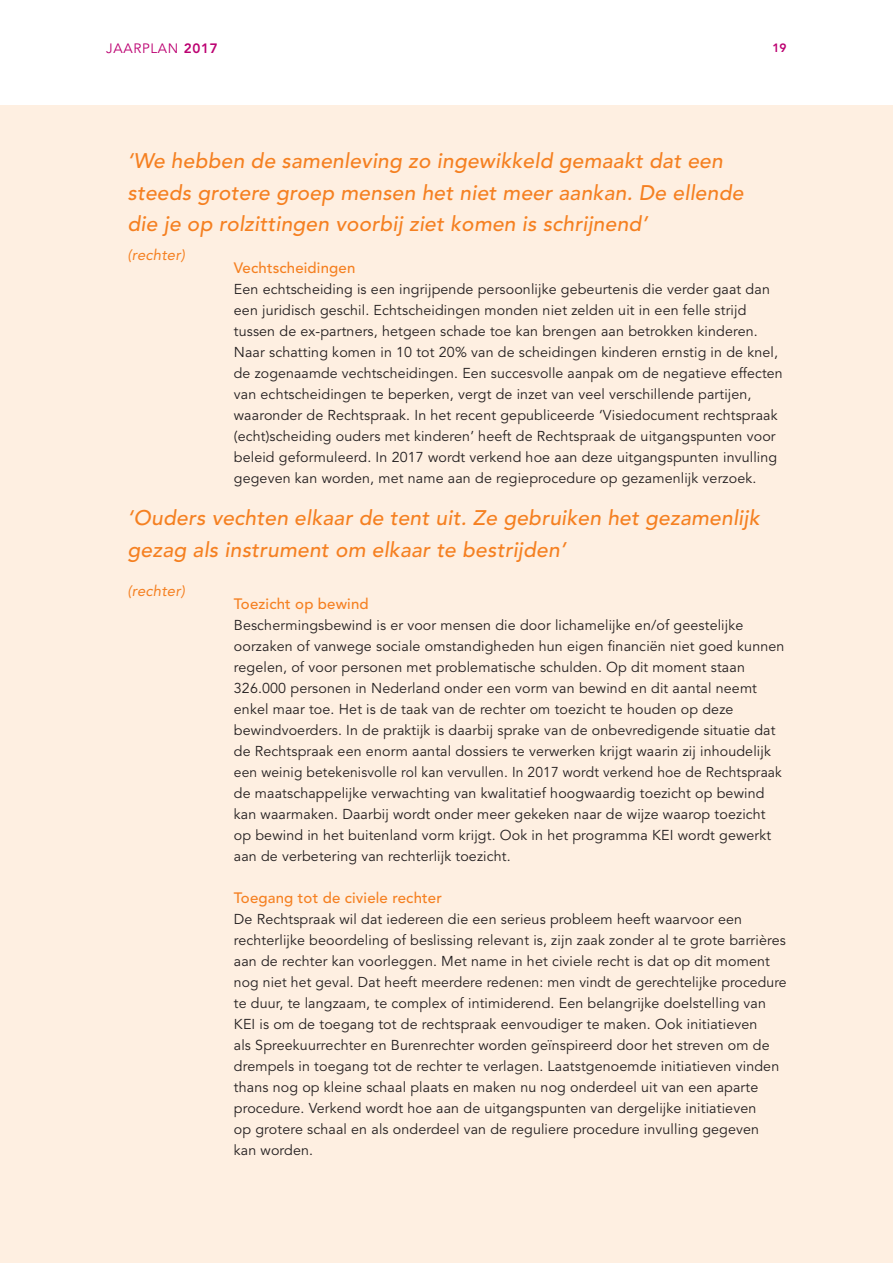
<style>
.page{position:relative;width:893px;height:1263px;background:#fff}
.page>*{position:absolute;margin:0;border:0;box-sizing:border-box;transform-origin:0 0}
.t1{font:italic 500 21px/31.5px "Avenir";letter-spacing:.01em;color:#f58021}
.t2{font:500 15px "Avenir";letter-spacing:.01em;color:#f58021}
.t3{font:italic 15px "Avenir";letter-spacing:.01em;color:#f58021}
.t4{font:14.25px/21px "Avenir";letter-spacing:.01em;color:#231f20}
.t5{font:13.5px "Avenir";letter-spacing:.05em;color:#bc0171}
.t6{font:800 12px "Avenir";color:#bc0171}
.s1{font-weight:800}
</style>
<div class="page">
<div style="left:0;top:105px;width:893px;height:1158px;background:#feefe1"></div>
<p class="t5" style="left:106px;top:40px;width:113px">JAARPLAN <span class="s1">2017</span></p>
<p class="t6" style="left:772px;top:40px;width:16px">19</p>
<h1 class="t1" style="left:128px;top:146px;width:617px">‘We hebben de samenleving zo ingewikkeld gemaakt dat een steeds grotere groep mensen het niet meer aankan. De ellende die je op rolzittingen voorbij ziet komen is schrijnend’</h1>
<p class="t3" style="left:128px;top:246px;width:59px">(rechter)</p>
<p class="t2" style="left:234px;top:259px;width:123px">Vechtscheidingen</p>
<p class="t4" style="left:234px;top:279px;width:550px">Een echtscheiding is een ingrijpende persoonlijke gebeurtenis die verder gaat dan een juridisch geschil. Echtscheidingen monden niet zelden uit in een felle strijd tussen de ex-partners, hetgeen schade toe kan brengen aan betrokken kinderen.<br>Naar schatting komen in 10 tot 20% van de scheidingen kinderen ernstig in de knel, de zogenaamde vechtscheidingen. Een succesvolle aanpak om de negatieve effecten van echtscheidingen te beperken, vergt de inzet van veel verschillende partijen, waaronder de Rechtspraak. In het recent gepubliceerde ‘Visiedocument rechtspraak (echt)scheiding ouders met kinderen’ heeft de Rechtspraak de uitgangspunten voor beleid geformuleerd. In 2017 wordt verkend hoe aan deze uitgangspunten invulling gegeven kan worden, met name aan de regieprocedure op gezamenlijk verzoek.</p>
<h1 class="t1" style="left:128px;top:503px;width:634px">‘Ouders vechten elkaar de tent uit. Ze gebruiken het gezamenlijk gezag als instrument om elkaar te bestrijden’</h1>
<p class="t3" style="left:128px;top:582px;width:59px">(rechter)</p>
<p class="t2" style="left:234px;top:595px;width:136px">Toezicht op bewind</p>
<p class="t4" style="left:234px;top:615px;width:552px">Beschermingsbewind is er voor mensen die door lichamelijke en/of geestelijke oorzaken of vanwege sociale omstandigheden hun eigen financiën niet goed kunnen regelen, of voor personen met problematische schulden. Op dit moment staan 326.000 personen in Nederland onder een vorm van bewind en dit aantal neemt enkel maar toe. Het is de taak van de rechter om toezicht te houden op deze bewindvoerders. In de praktijk is daarbij sprake van de onbevredigende situatie dat de Rechtspraak een enorm aantal dossiers te verwerken krijgt waarin zij inhoudelijk een weinig betekenisvolle rol kan vervullen. In 2017 wordt verkend hoe de Rechtspraak de maatschappelijke verwachting van kwalitatief hoogwaardig toezicht op bewind kan waarmaken. Daarbij wordt onder meer gekeken naar de wijze waarop toezicht op bewind in het buitenland vorm krijgt. Ook in het programma KEI wordt gewerkt aan de verbetering van rechterlijk toezicht.</p>
<p class="t2" style="left:234px;top:889px;width:210px">Toegang tot de civiele rechter</p>
<p class="t4" style="left:234px;top:909px;width:554px">De Rechtspraak wil dat iedereen die een serieus probleem heeft waarvoor een rechterlijke beoordeling of beslissing relevant is, zijn zaak zonder al te grote barrières aan de rechter kan voorleggen. Met name in het civiele recht is dat op dit moment nog niet het geval. Dat heeft meerdere redenen: men vindt de gerechtelijke procedure te duur, te langzaam, te complex of intimiderend. Een belangrijke doelstelling van KEI is om de toegang tot de rechtspraak eenvoudiger te maken. Ook initiatieven<br>als Spreekuurrechter en Burenrechter worden geïnspireerd door het streven om de drempels in toegang tot de rechter te verlagen. Laatstgenoemde initiatieven vinden thans nog op kleine schaal plaats en maken nu nog onderdeel uit van een aparte procedure. Verkend wordt hoe aan de uitgangspunten van dergelijke initiatieven<br>op grotere schaal en als onderdeel van de reguliere procedure invulling gegeven<br>kan worden.</p>
</div>
